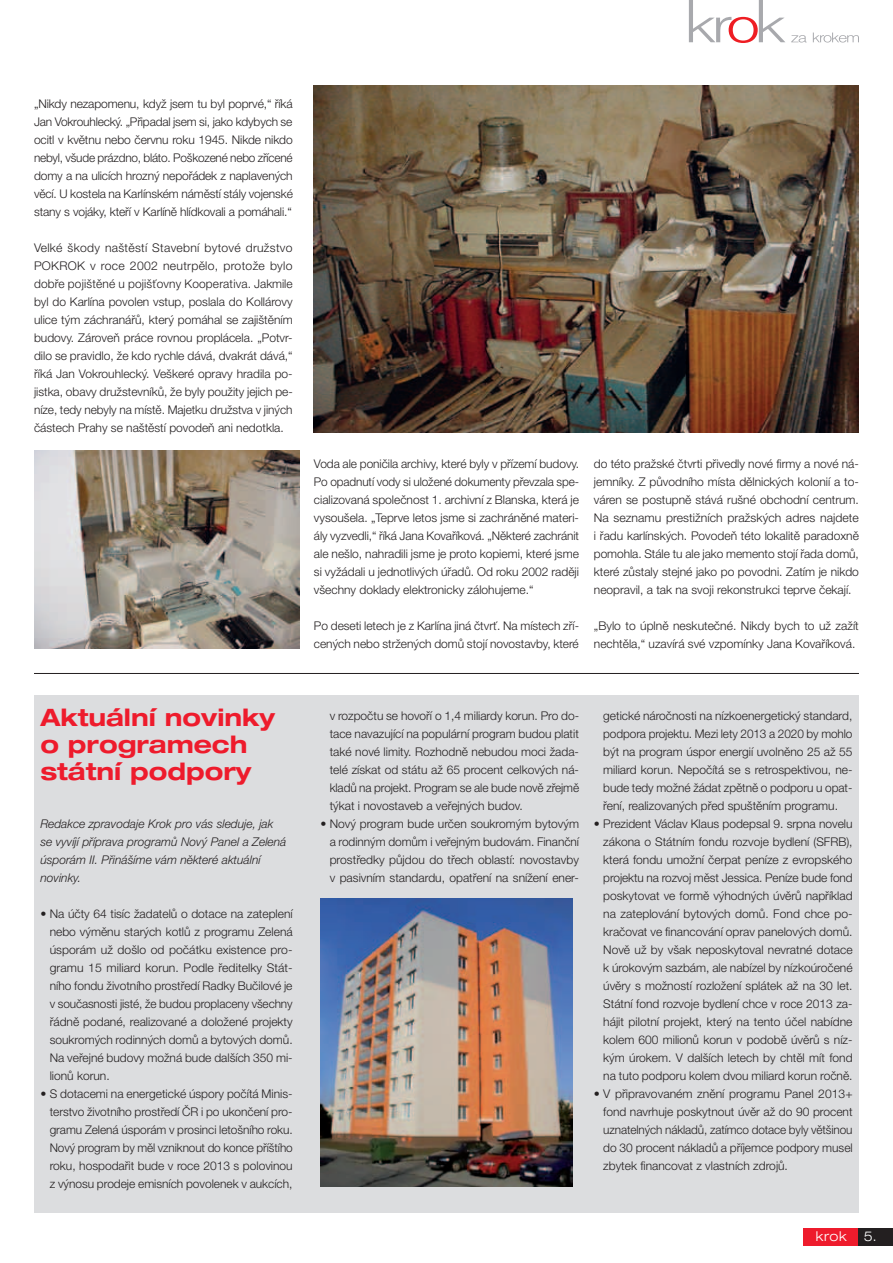
<style>
.page{position:relative;width:893px;height:1263px;background:#fff}
.page>*{position:absolute;margin:0;border:0;box-sizing:border-box;transform-origin:0 0}
.t1{font:700 expanded 24px/27px "Helvetica Neue LT Pro";color:#ee1b2c}
.t2{font:300 expanded 13.5px "Helvetica Neue LT Pro";color:#fff}
.t3{font:300 12px/18px "Helvetica Neue LT Pro";color:#231f20;text-align:justify}
.t4{font:italic 300 12px/18px "Helvetica Neue LT Pro";color:#231f20}
</style>
<div class="page">
<svg style="left:689px;top:0;width:96px;height:43px"></svg>
<svg style="left:791px;top:35px;width:16px;height:8px"></svg>
<svg style="left:813px;top:33px;width:46px;height:10px"></svg>
<div style="left:34px;top:695px;width:825px;height:518px;background:#dcdddf"></div>
<div style="left:804px;top:1229px;width:55px;height:17px;background:#ee1b2c"></div>
<div style="left:859px;top:1229px;width:34px;height:17px;background:#231f20"></div>
<img style="left:34px;top:450px;width:265px;height:199px">
<img style="left:320px;top:898px;width:253px;height:288px">
<img style="left:314px;top:85px;width:545px;height:347px">
<hr style="left:34px;top:673px;width:825px;height:1px;background:#231f20">
<p class="t3" style="left:34px;top:94px;width:260px">„Nikdy nezapomenu, když jsem tu byl poprvé,“ říká Jan Vokrouhlecký. „Připadal jsem si, jako kdybych se ocitl v květnu nebo červnu roku 1945. Nikde nikdo nebyl, všude prázdno, bláto. Poškozené nebo zřícené domy a na ulicích hrozný nepořádek z naplavených věcí. U kostela na Karlínském náměstí stály vojenské stany s vojáky, kteří v Karlíně hlídkovali a pomáhali.“</p>
<p class="t3" style="left:34px;top:238px;width:260px">Velké škody naštěstí Stavební bytové družstvo POKROK v roce 2002 neutrpělo, protože bylo dobře pojištěné u pojišťovny Kooperativa. Jakmile byl do Karlína povolen vstup, poslala do Kollárovy ulice tým záchranářů, který pomáhal se zajištěním budovy. Zároveň práce rovnou proplácela. „Potvr‑ dilo se pravidlo, že kdo rychle dává, dvakrát dává,“ říká Jan Vokrouhlecký. Veškeré opravy hradila po‑ jistka, obavy družstevníků, že byly použity jejich pe‑ níze, tedy nebyly na místě. Majetku družstva v jiných částech Prahy se naštěstí povodeň ani nedotkla.</p>
<p class="t3" style="left:314px;top:454px;width:267px">Voda ale poničila archivy, které byly v přízemí budovy.<br>Po opadnutí vody si uložené dokumenty převzala spe‑ cializovaná společnost 1. archivní z Blanska, která je vysoušela. „Teprve letos jsme si zachráněné materi‑ ály vyzvedli,“ říká Jana Kovaříková. „Některé zachránit ale nešlo, nahradili jsme je proto kopiemi, které jsme si vyžádali u jednotlivých úřadů. Od roku 2002 raději všechny doklady elektronicky zálohujeme.“</p>
<p class="t3" style="left:314px;top:616px;width:267px">Po deseti letech je z Karlína jiná čtvrť. Na místech zří‑ cených nebo stržených domů stojí novostavby, které</p>
<p class="t3" style="left:594px;top:454px;width:267px">do této pražské čtvrti přivedly nové firmy a nové ná‑ jemníky. Z původního místa dělnických kolonií a to‑ váren se postupně stává rušné obchodní centrum.<br>Na seznamu prestižních pražských adres najdete i řadu karlínských. Povodeň této lokalitě paradoxně pomohla. Stále tu ale jako memento stojí řada domů, které zůstaly stejné jako po povodni. Zatím je nikdo neopravil, a tak na svoji rekonstrukci teprve čekají.</p>
<p class="t3" style="left:594px;top:616px;width:266px">„Bylo to úplně neskutečné. Nikdy bych to už zažít nechtěla,“ uzavírá své vzpomínky Jana Kovaříková.</p>
<h1 class="t1" style="left:40px;top:703px;width:236px">Aktuální novinky o programech státní podpory</h1>
<p class="t4" style="left:40px;top:815px;width:248px">Redakce zpravodaje Krok pro vás sleduje, jak se vyvíjí příprava programů Nový Panel a Zelená úsporám II. Přinášíme vám některé aktuální novinky.</p>
<p class="t3" style="left:50px;top:904px;width:245px;text-indent:-9px">• Na účty 64 tisíc žadatelů o dotace na zateplení nebo výměnu starých kotlů z programu Zelená úsporám už došlo od počátku existence pro‑ gramu 15 miliard korun. Podle ředitelky Stát‑ ního fondu životního prostředí Radky Bučilové je v současnosti jisté, že budou proplaceny všechny řádně podané, realizované a doložené projekty soukromých rodinných domů a bytových domů.<br>Na veřejné budovy možná bude dalších 350 mi‑ lionů korun.</p>
<p class="t3" style="left:50px;top:1084px;width:245px;text-indent:-9px">• S dotacemi na energetické úspory počítá Minis‑ terstvo životního prostředí ČR i po ukončení pro‑ gramu Zelená úsporám v prosinci letošního roku.<br>Nový program by měl vzniknout do konce příštího roku, hospodařit bude v roce 2013 s polovinou z výnosu prodeje emisních povolenek v aukcích,</p>
<p class="t3" style="left:330px;top:706px;width:251px">v rozpočtu se hovoří o 1,4 miliardy korun. Pro do‑ tace navazující na populární program budou platit také nové limity. Rozhodně nebudou moci žada‑ telé získat od státu až 65 procent celkových ná‑ kladů na projekt. Program se ale bude nově zřejmě týkat i novostaveb a veřejných budov.</p>
<p class="t3" style="left:330px;top:814px;width:251px;text-indent:-9px">• Nový program bude určen soukromým bytovým a rodinným domům i veřejným budovám. Finanční prostředky půjdou do třech oblastí: novostavby v pasivním standardu, opatření na snížení ener‑</p>
<p class="t3" style="left:603px;top:706px;width:251px">getické náročnosti na nízkoenergetický standard, podpora projektu. Mezi lety 2013 a 2020 by mohlo být na program úspor energií uvolněno 25 až 55 miliard korun. Nepočítá se s retrospektivou, ne‑ bude tedy možné žádat zpětně o podporu u opat‑ ření, realizovaných před spuštěním programu.</p>
<p class="t3" style="left:603px;top:814px;width:251px;text-indent:-9px">• Prezident Václav Klaus podepsal 9. srpna novelu zákona o Státním fondu rozvoje bydlení (SFRB), která fondu umožní čerpat peníze z evropského projektu na rozvoj měst Jessica. Peníze bude fond poskytovat ve formě výhodných úvěrů například na zateplování bytových domů. Fond chce po‑ kračovat ve financování oprav panelových domů.<br>Nově už by však neposkytoval nevratné dotace k úrokovým sazbám, ale nabízel by nízkoúročené úvěry s možností rozložení splátek až na 30 let.<br>Státní fond rozvoje bydlení chce v roce 2013 za‑ hájit pilotní projekt, který na tento účel nabídne kolem 600 milionů korun v podobě úvěrů s níz‑ kým úrokem. V dalších letech by chtěl mít fond na tuto podporu kolem dvou miliard korun ročně.</p>
<p class="t3" style="left:603px;top:1084px;width:251px;text-indent:-9px">• V připravovaném znění programu Panel 2013+ fond navrhuje poskytnout úvěr až do 90 procent uznatelných nákladů, zatímco dotace byly většinou do 30 procent nákladů a příjemce podpory musel zbytek financovat z vlastních zdrojů.</p>
<p class="t2" style="left:816px;top:1228px;width:33px">krok</p>
<p class="t2" style="left:864px;top:1228px;width:14px">5.</p>
</div>
